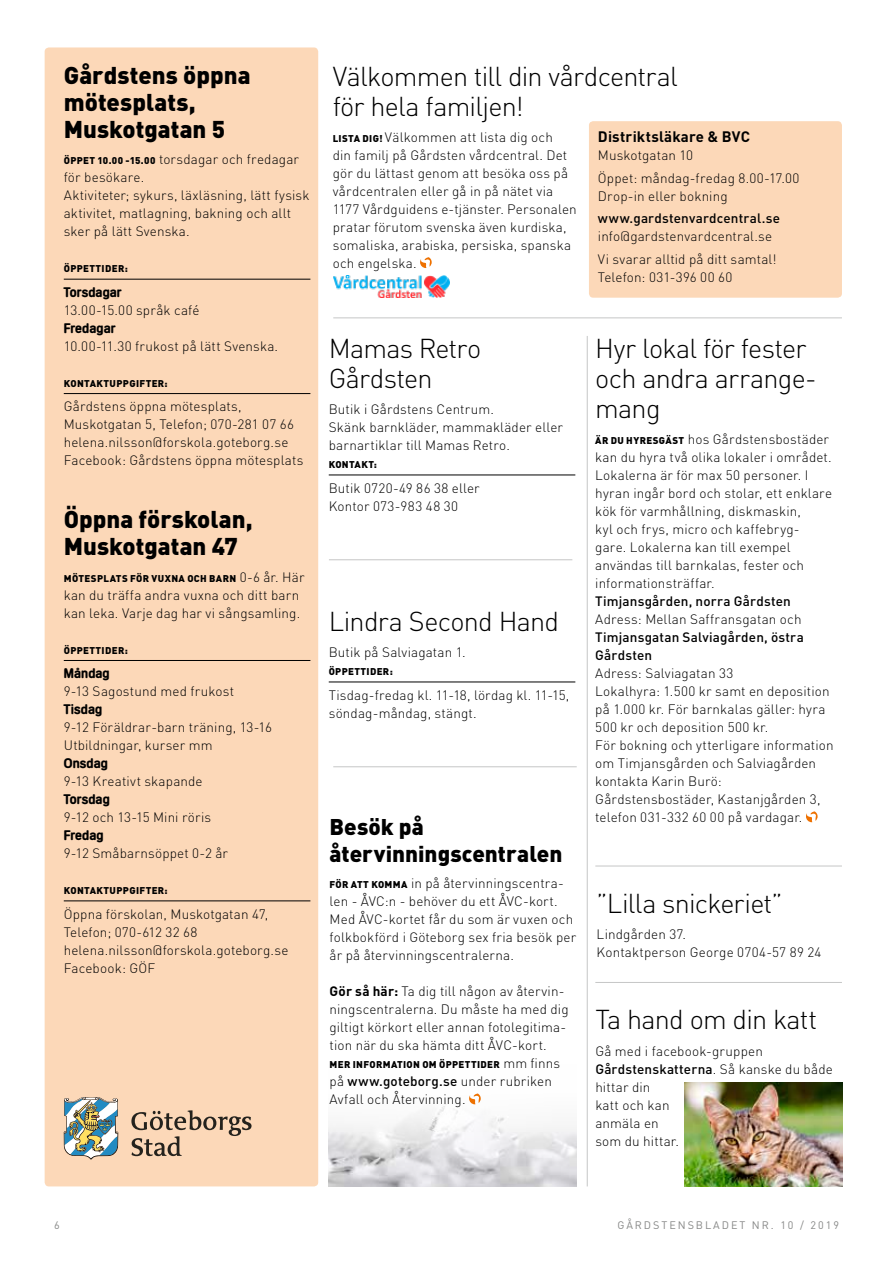
<style>
.page{position:relative;width:893px;height:1263px;background:#fff}
.page>*{position:absolute;margin:0;border:0;box-sizing:border-box;transform-origin:0 0}
.t1{font:300 27px/30px "DIN";letter-spacing:-.03em;color:#000}
.t2{font:900 24px/27px "DIN";color:#000}
.t3{font:900 22.5px/27px "DIN";color:#000}
.t4{font:700 15px "DIN";letter-spacing:.01em;color:#000}
.t5{font:300 13.5px/18px "DIN";letter-spacing:.01em;color:#000}
.t6{font:500 13.5px/18px "DIN";letter-spacing:.01em;color:#000}
.t7{font:700 13.5px "Mercedes Serial";letter-spacing:.01em;color:#000}
.t8{font:10.8px "DIN";letter-spacing:.18em;color:#868786}
.t9{font:900 9.75px "DIN";letter-spacing:.035em;color:#000}
.s1{font-weight:900;font-size:9.75px}
.s2{font-weight:300;font-size:13.5px}
.s3{font-weight:700}
.s4{font-weight:500}
</style>
<div class="page">
<img style="left:329px;top:1104px;width:247px;height:82px">
<div style="left:589px;top:121px;width:253px;height:177px;background:#fcd8b8;border-radius:4px"></div>
<div style="left:45px;top:47px;width:273px;height:1139px;background:#fcd8b8;border-radius:4px"></div>
<svg style="left:806px;top:811px;width:12px;height:11px"></svg>
<hr style="left:64px;top:279px;width:246px;height:1px;background:#000">
<hr style="left:64px;top:393px;width:246px;height:1px;background:#000">
<hr style="left:64px;top:660px;width:246px;height:1px;background:#000">
<hr style="left:64px;top:900px;width:246px;height:1px;background:#000">
<svg style="left:420px;top:257px;width:12px;height:11px"></svg>
<hr style="left:333px;top:317px;width:509px;height:1px;background:#c5c6c6">
<hr style="left:333px;top:766px;width:244px;height:1px;background:#c5c6c6">
<hr style="left:329px;top:559px;width:243px;height:1px;background:#c5c6c6">
<hr style="left:595px;top:982px;width:247px;height:1px;background:#c5c6c6">
<hr style="left:595px;top:866px;width:247px;height:1px;background:#c5c6c6">
<hr style="left:587px;top:336px;width:1px;height:850px;background:#c5c6c6">
<svg style="left:469px;top:1093px;width:12px;height:11px"></svg>
<img style="left:333px;top:275px;width:116px;height:23px">
<hr style="left:329px;top:475px;width:246px;height:1px;background:#000">
<hr style="left:329px;top:682px;width:246px;height:1px;background:#000">
<img style="left:685px;top:1083px;width:157px;height:103px">
<svg style="left:131px;top:1110px;width:121px;height:46px"></svg>
<svg style="left:64px;top:1097px;width:54px;height:62px;background:#9caca3"></svg>
<h2 class="t2" style="left:64px;top:60px;width:188px">Gårdstens öppna mötesplats,<br>Muskotgatan 5</h2>
<p class="t5" style="left:64px;top:150px;width:247px"><span class="s1">ÖPPET 10.00 -15.00</span> torsdagar och fredagar för besökare.<br>Aktiviteter; sykurs, läxläsning, lätt fysisk aktivitet, matlagning, bakning och allt sker på lätt Svenska.</p>
<p class="t9" style="left:64px;top:262px;width:66px">ÖPPETTIDER:</p>
<p class="t7" style="left:64px;top:284px;width:59px">Torsdagar</p>
<p class="t5" style="left:64px;top:301px;width:137px">13.00-15.00 språk café</p>
<p class="t7" style="left:64px;top:320px;width:53px">Fredagar</p>
<p class="t5" style="left:64px;top:337px;width:216px">10.00-11.30 frukost på lätt Svenska.</p>
<p class="t9" style="left:64px;top:377px;width:105px">KONTAKTUPPGIFTER:</p>
<p class="t5" style="left:64px;top:397px;width:241px">Gårdstens öppna mötesplats, Muskotgatan 5, Telefon; 070-281 07 66 helena.nilsson@forskola.goteborg.se Facebook: Gårdstens öppna mötesplats</p>
<h2 class="t2" style="left:64px;top:505px;width:190px">Öppna förskolan,<br>Muskotgatan 47</h2>
<p class="t9" style="left:64px;top:572px;width:242px">MÖTESPLATS FÖR VUXNA OCH BARN <span class="s2">0-6 år. Här</span></p>
<p class="t5" style="left:64px;top:586px;width:238px">kan du träffa andra vuxna och ditt barn kan leka. Varje dag har vi sångsamling.</p>
<p class="t9" style="left:64px;top:644px;width:66px">ÖPPETTIDER:</p>
<p class="t7" style="left:64px;top:665px;width:47px">Måndag</p>
<p class="t5" style="left:64px;top:682px;width:172px">9-13 Sagostund med frukost</p>
<p class="t7" style="left:64px;top:701px;width:40px">Tisdag</p>
<p class="t5" style="left:64px;top:718px;width:210px">9-12 Föräldrar-barn träning, 13-16<br>Utbildningar, kurser mm</p>
<p class="t7" style="left:64px;top:755px;width:46px">Onsdag</p>
<p class="t5" style="left:64px;top:772px;width:140px">9-13 Kreativt skapande</p>
<p class="t7" style="left:64px;top:791px;width:48px">Torsdag</p>
<p class="t5" style="left:64px;top:808px;width:149px">9-12 och 13-15 Mini röris</p>
<p class="t7" style="left:64px;top:827px;width:41px">Fredag</p>
<p class="t5" style="left:64px;top:844px;width:166px">9-12 Småbarnsöppet 0-2 år</p>
<p class="t9" style="left:64px;top:884px;width:105px">KONTAKTUPPGIFTER:</p>
<p class="t5" style="left:64px;top:904px;width:226px">Öppna förskolan, Muskotgatan 47,<br>Telefon; 070-612 32 68 helena.nilsson@forskola.goteborg.se<br>Facebook: GÖF</p>
<h1 class="t1" style="left:333px;top:61px;width:346px">Välkommen till din vårdcentral för hela familjen!</h1>
<p class="t5" style="left:333px;top:128px;width:245px"><span class="s1">LISTA DIG!</span> Välkommen att lista dig och<br>din familj på Gårdsten vårdcentral. Det gör du lättast genom att besöka oss på vårdcentralen eller gå in på nätet via 1177 Vårdguidens e-tjänster. Personalen pratar förutom svenska även kurdiska, somaliska, arabiska, persiska, spanska och engelska.</p>
<p class="t4" style="left:598px;top:127px;width:153px">Distriktsläkare &amp; BVC</p>
<p class="t5" style="left:598px;top:144px;width:203px;line-height:22.5px">Muskotgatan 10<br>Öppet: måndag-fredag 8.00-17.00</p>
<p class="t5" style="left:598px;top:187px;width:131px">Drop-in eller bokning</p>
<p class="t6" style="left:598px;top:209px;width:184px">www.gardstenvardcentral.se</p>
<p class="t5" style="left:598px;top:225px;width:180px;line-height:22.5px">info@gardstenvardcentral.se<br>Vi svarar alltid på ditt samtal!</p>
<p class="t5" style="left:598px;top:268px;width:136px">Telefon: 031-396 00 60</p>
<h1 class="t1" style="left:329px;top:333px;width:154px">Mamas Retro<br>Gårdsten</h1>
<p class="t5" style="left:329px;top:400px;width:236px">Butik i Gårdstens Centrum.<br>Skänk barnkläder, mammakläder eller barnartiklar till Mamas Retro.</p>
<p class="t9" style="left:329px;top:458px;width:50px">KONTAKT:</p>
<p class="t5" style="left:329px;top:479px;width:153px">Butik 0720-49 86 38 eller<br>Kontor 073-983 48 30</p>
<h1 class="t1" style="left:329px;top:606px;width:232px">Lindra Second Hand</h1>
<p class="t5" style="left:329px;top:643px;width:139px">Butik på Salviagatan 1.</p>
<p class="t9" style="left:329px;top:665px;width:66px">ÖPPETTIDER:</p>
<p class="t5" style="left:329px;top:686px;width:242px">Tisdag-fredag kl. 11-18, lördag kl. 11-15, söndag-måndag, stängt.</p>
<h3 class="t3" style="left:330px;top:812px;width:234px">Besök på återvinningscentralen</h3>
<p class="t5" style="left:330px;top:874px;width:248px"><span class="s1">FÖR ATT KOMMA</span> in på återvinningscentra&shy;len - ÅVC:n - behöver du ett ÅVC-kort.<br>Med ÅVC-kortet får du som är vuxen och folkbokförd i Göteborg sex fria besök per år på återvinningscentralerna.</p>
<p class="t5" style="left:330px;top:982px;width:241px"><span class="s3">Gör så här:</span> Ta dig till någon av återvin&shy;ningscentralerna. Du måste ha med dig giltigt körkort eller annan fotolegitima&shy;tion när du ska hämta ditt ÅVC-kort.</p>
<p class="t9" style="left:330px;top:1058px;width:232px">MER INFORMATION OM ÖPPETTIDER <span class="s2">mm finns</span></p>
<p class="t5" style="left:330px;top:1072px;width:224px">på <span class="s4">www.goteborg.se</span> under rubriken<br>Avfall och Återvinning.</p>
<h1 class="t1" style="left:595px;top:333px;width:223px">Hyr lokal för fester och andra arrange&shy;mang</h1>
<p class="t5" style="left:595px;top:430px;width:238px"><span class="s1">ÄR DU HYRESGÄST</span> hos Gårdstensbostäder kan du hyra två olika lokaler i området.<br>Lokalerna är för max 50 personer. I hyran ingår bord och stolar, ett enklare kök för varmhållning, diskmaskin,<br>kyl och frys, micro och kaffebryg&shy;gare. Lokalerna kan till exempel användas till barnkalas, fester och informationsträffar.</p>
<p class="t6" style="left:595px;top:592px;width:197px">Timjansgården, norra Gårdsten</p>
<p class="t5" style="left:595px;top:610px;width:208px">Adress: Mellan Saffransgatan och</p>
<p class="t6" style="left:595px;top:628px;width:210px">Timjansgatan Salviagården, östra<br>Gårdsten</p>
<p class="t5" style="left:595px;top:664px;width:240px">Adress: Salviagatan 33<br>Lokalhyra: 1.500 kr samt en deposition på 1.000 kr. För barnkalas gäller: hyra 500 kr och deposition 500 kr.<br>För bokning och ytterligare information om Timjansgården och Salviagården kontakta Karin Burö:<br>Gårdstensbostäder, Kastanjgården 3, telefon 031-332 60 00 på vardagar.</p>
<h1 class="t1" style="left:597px;top:888px;width:188px">”Lilla snickeriet”</h1>
<p class="t5" style="left:597px;top:925px;width:226px">Lindgården 37.<br>Kontaktperson George 0704-57 89 24</p>
<h1 class="t1" style="left:595px;top:1004px;width:223px">Ta hand om din katt</h1>
<p class="t5" style="left:595px;top:1042px;width:239px">Gå med i facebook-gruppen<br><span class="s4">Gårdstenskatterna</span>. Så kanske du både hittar din<br>katt och kan<br>anmäla en<br>som du hittar.</p>
<p class="t8" style="left:54px;top:1218px;width:7px">6</p>
<p class="t8" style="left:617px;top:1218px;width:223px">GÅRDSTENSBLADET NR. 10 / 2019</p>
</div>
